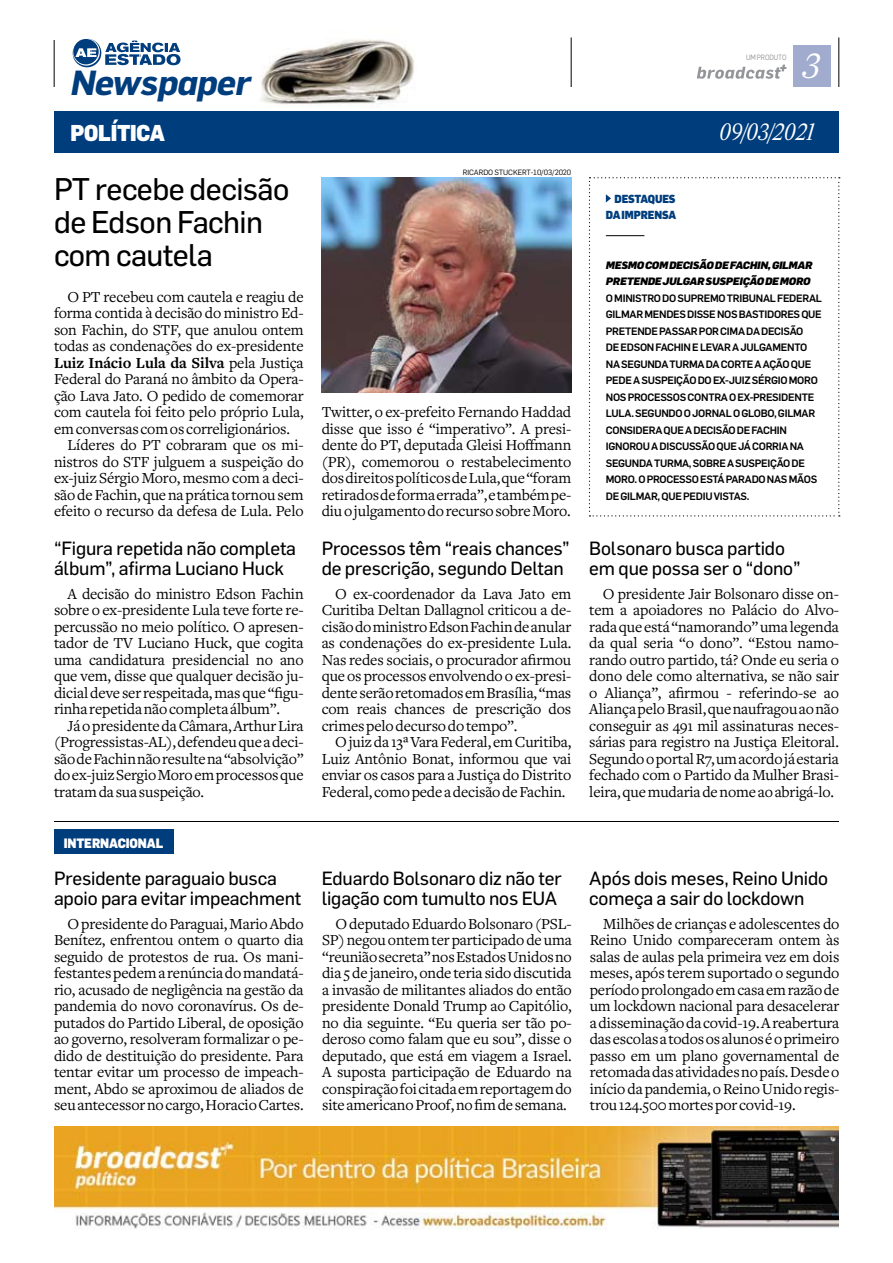
<style>
.page{position:relative;width:893px;height:1263px;background:#fff}
.page>*{position:absolute;margin:0;border:0;box-sizing:border-box;transform-origin:0 0}
.t1{font:italic 34.5px "Estado Headline";color:#fff}
.t2{font:italic 700 34.2px "Flama";letter-spacing:-.02em;color:#003d7d}
.t3{font:30.75px/33px "Flama Basic";letter-spacing:-.02em;color:#000}
.t4{font:italic 23.1px "Estado Headline";letter-spacing:-.025em;color:#fff;scale:.9 1}
.t5{font:900 22.5px "Flama";letter-spacing:-.01em;color:#fff;scale:.9 1}
.t6{font:18.75px/20.2px "Flama Basic";letter-spacing:-.01em;color:#000}
.t7{font:15.9px/16.5px "Freight Text";letter-spacing:-.01em;color:#000;text-align:justify}
.t8{font:700 15.9px "Freight Text";letter-spacing:-.01em;color:#000}
.t9{font:900 13.35px "Flama";letter-spacing:-.01em;color:#fff;scale:.9 1}
.t10{font:900 11.55px/16.5px "Flama";letter-spacing:-.01em;color:#003d7d;text-align:right;scale:.9 1}
.t11{font:500 10.5px/16.5px "Flama";letter-spacing:-.025em;color:#000}
.t12{font:7.5px "Flama";letter-spacing:-.01em;color:#000}
.t13{font:7.5px "Flama";letter-spacing:-.015em;color:#939598;scale:.9 1}
.s1{font-weight:400}
.s2{font-weight:900;font-style:italic}
</style>
<div class="page">
<img style="left:244px;top:39px;width:182px;height:73px">
<div style="left:793px;top:46px;width:38px;height:41px;background:#a0abcd"></div>
<div style="left:54px;top:112px;width:785px;height:41px;background:#003d7d"></div>
<hr style="left:54px;top:40px;width:1px;height:47px;background:#000">
<hr style="left:571px;top:38px;width:1px;height:49px;background:#000">
<hr style="left:839px;top:38px;width:1px;height:49px;background:#000">
<svg style="left:72px;top:39px;width:109px;height:28px"></svg>
<svg style="left:697px;top:65px;width:90px;height:14px"></svg>
<img style="left:54px;top:1127px;width:785px;height:103px">
<hr style="left:54px;top:821px;width:785px;height:1px;background:#000">
<div style="left:54px;top:830px;width:120px;height:24px;background:#003d7d"></div>
<img style="left:322px;top:178px;width:249px;height:214px">
<svg style="left:589px;top:177px;width:251px;height:339px"></svg>
<hr style="left:606px;top:235px;width:38px;height:1px;background:#000">
<p class="t2" style="left:70px;top:58px;width:182px">Newspaper</p>
<p class="t5" style="left:70px;top:116px;width:107px">POLÍTICA</p>
<p class="t3" style="left:54px;top:171px;width:237px">PT recebe decisão de Edson Fachin com cautela</p>
<p class="t7" style="left:68px;top:288px;width:238px">O PT recebeu com cautela e reagiu de</p>
<p class="t7" style="left:54px;top:305px;width:251px">forma contida à decisão do ministro Ed-</p>
<p class="t7" style="left:54px;top:321px;width:251px">son Fachin, do STF, que anulou ontem</p>
<p class="t7" style="left:54px;top:338px;width:251px">todas as condenações do ex-presidente</p>
<p class="t8" style="left:54px;top:354px;width:251px">Luiz Inácio Lula da Silva <span class="s1">pela Justiça</span></p>
<p class="t7" style="left:54px;top:371px;width:251px">Federal do Paraná no âmbito da Opera-</p>
<p class="t7" style="left:54px;top:387px;width:251px">ção Lava Jato. O pedido de comemorar</p>
<p class="t7" style="left:54px;top:404px;width:251px">com cautela foi feito pelo próprio Lula,</p>
<p class="t7" style="left:54px;top:420px;width:237px">em conversas com os correligionários.</p>
<p class="t7" style="left:68px;top:437px;width:238px">Líderes do PT cobraram que os mi-</p>
<p class="t7" style="left:54px;top:453px;width:251px">nistros do STF julguem a suspeição do</p>
<p class="t7" style="left:54px;top:470px;width:251px">ex-juiz Sérgio Moro, mesmo com a deci-</p>
<p class="t7" style="left:54px;top:486px;width:251px">são de Fachin, que na prática tornou sem</p>
<p class="t7" style="left:54px;top:503px;width:251px">efeito o recurso da defesa de Lula. Pelo</p>
<p class="t12" style="left:463px;top:168px;width:22px">RICARDO</p>
<p class="t12" style="left:495px;top:168px;width:78px">STU CKERT-10/03/2020</p>
<p class="t7" style="left:322px;top:404px;width:251px">Twitter, o ex-prefeito Fernando Haddad disse que isso é “imperativo”. A presi&shy;dente do PT, deputada Gleisi Hoffmann (PR), comemorou o restabelecimento dos direitos políticos de Lula, que “foram retirados de forma errada”, e também pe&shy;diu o julgamento do recurso sobre Moro.</p>
<p class="t6" style="left:54px;top:536px;width:244px">“Figura repetida não completa álbum”, afirma Luciano Huck</p>
<p class="t6" style="left:322px;top:536px;width:250px">Processos têm “reais chances” de prescrição, segundo Deltan</p>
<p class="t7" style="left:68px;top:585px;width:238px">A decisão do ministro Edson Fachin</p>
<p class="t7" style="left:54px;top:602px;width:251px">sobre o ex-presidente Lula teve forte re-</p>
<p class="t7" style="left:54px;top:618px;width:251px">percussão no meio político. O apresen-</p>
<p class="t7" style="left:54px;top:635px;width:251px">tador de TV Luciano Huck, que cogita</p>
<p class="t7" style="left:54px;top:651px;width:251px">uma candidatura presidencial no ano</p>
<p class="t7" style="left:54px;top:668px;width:251px">que vem, disse que qualquer decisão ju-</p>
<p class="t7" style="left:54px;top:684px;width:251px">dicial deve ser respeitada, mas que “figu-</p>
<p class="t7" style="left:54px;top:701px;width:228px">rinha repetida não completa álbum”.</p>
<p class="t7" style="left:68px;top:717px;width:238px">Já o presidente da Câmara, Arthur Lira</p>
<p class="t7" style="left:54px;top:734px;width:251px">(Progressistas-AL), defendeu que a deci-</p>
<p class="t7" style="left:54px;top:750px;width:251px">são de Fachin não resulte na “absolvição”</p>
<p class="t7" style="left:54px;top:767px;width:251px">do ex-juiz Sergio Moro em processos que</p>
<p class="t7" style="left:54px;top:783px;width:152px">tratam da sua suspeição.</p>
<p class="t9" style="left:64px;top:833px;width:112px">INTERNACIONAL</p>
<p class="t7" style="left:335px;top:585px;width:238px">O ex-coordenador da Lava Jato em</p>
<p class="t7" style="left:322px;top:602px;width:251px">Curitiba Deltan Dallagnol criticou a de-</p>
<p class="t7" style="left:322px;top:618px;width:251px">cisão do ministro Edson Fachin de anular</p>
<p class="t7" style="left:322px;top:635px;width:251px">as condenações do ex-presidente Lula.</p>
<p class="t7" style="left:322px;top:651px;width:251px">Nas redes sociais, o procurador afirmou</p>
<p class="t7" style="left:322px;top:668px;width:251px">que os processos envolvendo o ex-presi-</p>
<p class="t7" style="left:322px;top:684px;width:251px">dente serão retomados em Brasília, “mas</p>
<p class="t7" style="left:322px;top:701px;width:251px">com reais chances de prescrição dos</p>
<p class="t7" style="left:322px;top:717px;width:197px">crimes pelo decurso do tempo”.</p>
<p class="t7" style="left:335px;top:734px;width:238px">O juiz da 13ª Vara Federal, em Curitiba,</p>
<p class="t7" style="left:322px;top:750px;width:251px">Luiz Antônio Bonat, informou que vai</p>
<p class="t7" style="left:322px;top:767px;width:251px">enviar os casos para a Justiça do Distrito</p>
<p class="t7" style="left:322px;top:783px;width:245px">Federal, como pede a decisão de Fachin.</p>
<p class="t13" style="left:746px;top:52px;width:46px">UM PRODUTO</p>
<p class="t1" style="left:802px;top:50px;width:20px">3</p>
<p class="t10" style="left:606px;top:189px;width:80px">DESTAQUES<br>DA IMPRENSA</p>
<p class="t4" style="left:719px;top:122px;width:108px">09/03/2021</p>
<p class="t11" style="left:606px;top:256px;width:218px"><span class="s2">MESMO COM DECISÃO DE FACHIN, GILMAR PRETENDE JULGAR SUSPEIÇÃO DE MORO<br></span>O MINISTRO DO SUPREMO TRIBUNAL FEDERAL GILMAR MENDES DISSE NOS BASTIDORES QUE PRETENDE PASSAR POR CIMA DA DECISÃO<br>DE EDSON FACHIN E LEVAR A JULGAMENTO NA SEGUNDA TURMA DA CO RTE A AÇÃO QUE PEDE A SUSPEIÇÃO DO EX-JUIZ SÉRGIO MORO NOS PROCESSOS CONTRA O EX-PRESIDENTE LULA. SEGUNDO O JORNAL O GLOBO, GILMAR CONSIDERA QUE A DECISÃO DE FACHIN IGNOROU A DISCUSSÃO QUE JÁ CORRIA NA SEGUNDA TURMA, SOBRE A SUSPEIÇÃO DE<br>MO RO. O PROCESSO ESTÁ PARADO NAS MÃOS DE GILMAR, QUE PEDIU VISTAS.</p>
<p class="t6" style="left:589px;top:536px;width:213px">Bolsonaro busca partido em que possa ser o “dono”</p>
<p class="t7" style="left:589px;top:585px;width:251px;text-indent:14px">O presidente Jair Bolsonaro disse on&shy;tem a apoiadores no Palácio do Alvo&shy;rada que está “namorando” uma legenda da qual seria “o dono”. “Estou namo&shy;rando outro partido, tá? Onde eu seria o dono dele como alternativa, se não sair o Aliança”, afirmou - referindo-se ao Aliança pelo Brasil, que naufragou ao não conseguir as 491 mil assinaturas neces&shy;sárias para registro na Justiça Eleitoral.<br>Segundo o portal R7, um acordo já estaria fechado com o Partido da Mulher Brasi&shy;leira, que mudaria de nome ao abrigá-lo.</p>
<p class="t6" style="left:54px;top:866px;width:249px">Presidente paraguaio busca apoio para evitar impeachment</p>
<p class="t6" style="left:322px;top:866px;width:241px">Eduardo Bolsonaro diz não ter ligação com tumulto nos EUA</p>
<p class="t6" style="left:589px;top:866px;width:240px">Após dois meses, Reino Unido começa a sair do lockdown</p>
<p class="t7" style="left:54px;top:915px;width:251px;text-indent:14px">O presidente do Paraguai, Mario Abdo Benítez, enfrentou ontem o quarto dia seguido de protestos de rua. Os mani&shy;festantes pedem a renúncia do mandatá&shy;rio, acusado de negligência na gestão da pandemia do novo coronavírus. Os de&shy;putados do Partido Liberal, de oposição ao governo, resolveram formalizar o pe&shy;dido de destituição do presidente. Para tentar evitar um processo de impeach&shy;ment, Abdo se aproximou de aliados de seu antecessor no cargo, Horacio Cartes.</p>
<p class="t7" style="left:322px;top:915px;width:251px;text-indent:14px">O deputado Eduardo Bolsonaro (PSL-SP) negou ontem ter participado de uma “reunião secreta” nos Estados Unidos no dia 5 de janeiro, onde teria sido discutida a invasão de militantes aliados do então presidente Donald Trump ao Capitólio, no dia seguinte. “Eu queria ser tão po&shy;deroso como falam que eu sou”, disse o deputado, que está em viagem a Israel.<br>A suposta participação de Eduardo na conspiração foi citada em reportagem do site americano Proof, no fim de semana.</p>
<p class="t7" style="left:590px;top:915px;width:251px;text-indent:14px">Milhões de crianças e adolescentes do Reino Unido compareceram ontem às salas de aulas pela primeira vez em dois meses, após terem suportado o segundo período prolongado em casa em razão de um lockdown nacional para desacelerar a disseminação da covid-19. A reabertura das escolas a todos os alunos é o primeiro passo em um plano governamental de retomada das atividades no país. Desde o início da pandemia, o Reino Unido regis&shy;trou 124.500 mortes por covid-19.</p>
</div>
